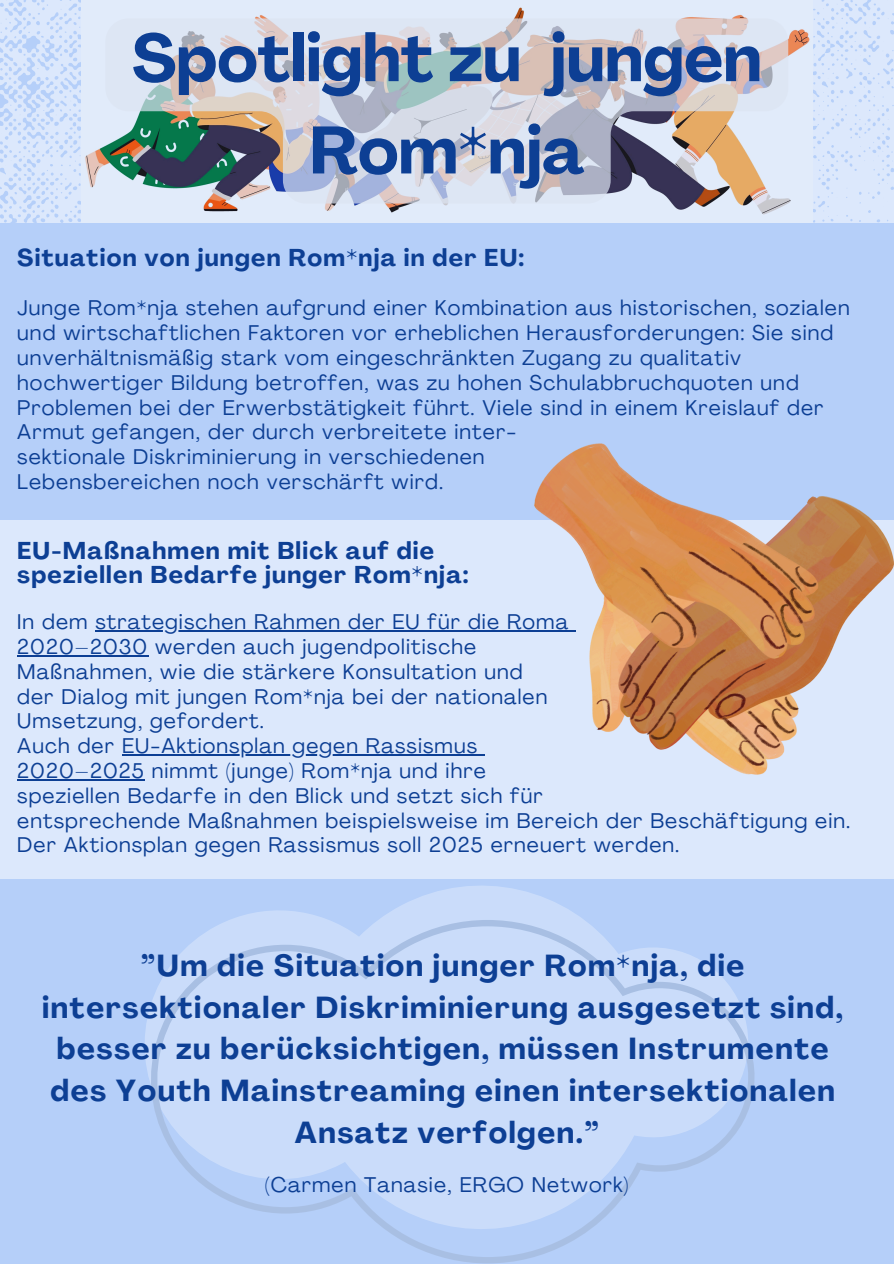
<style>
.page{position:relative;width:894px;height:1264px;background:#fff}
.page>*{position:absolute;margin:0;border:0;box-sizing:border-box;transform-origin:0 0}
.t1{font:700 66px/92.2px "Agrandir";color:#0d3f94;text-align:center}
.t2{font:700 30px/41.7px "Agrandir";letter-spacing:.05em;color:#0d3f94;text-align:center}
.t3{font:700 24px/24.8px "Agrandir";letter-spacing:.05em;color:#0d3f94}
.t4{font:21px/24.8px "Agrandir";letter-spacing:.05em;color:#0d3f94}
</style>
<div class="page">
<div style="left:0;top:0;width:893px;height:1263px;background:#b5cff9"></div>
<div style="left:0;top:520px;width:893px;height:358px;background:#dce8fc"></div>
<img style="left:534px;top:443px;width:359px;height:331px">
<svg style="left:0;top:0;width:893px;height:223px;background:#d7e4fb"></svg>
<svg style="left:233px;top:886px;width:349px;height:33px"></svg>
<svg style="left:145px;top:919px;width:609px;height:344px;fill:#cadcfa"></svg>
<div style="left:81px;top:0;width:731px;height:223px;background:#e1ebfa"></div>
<hr style="left:95px;top:630px;width:474px;height:1px;background:#0d3f94">
<hr style="left:17px;top:655px;width:131px;height:1px;background:#0d3f94">
<hr style="left:122px;top:754px;width:356px;height:1px;background:#0d3f94">
<hr style="left:17px;top:779px;width:128px;height:1px;background:#0d3f94">
<svg style="left:105px;top:18px;width:683px;height:185px;background:#bfc0c7"></svg>
<p class="t1" style="left:132px;top:19px;width:631px">Spotlight zu jungen<br>Rom*nja</p>
<p class="t3" style="left:17px;top:247px;width:508px">Situation von jungen Rom*nja in der EU:</p>
<p class="t4" style="left:17px;top:298px;width:833px">Junge Rom*nja stehen aufgrund einer Kombination aus historischen, sozialen und wirtschaftlichen Faktoren vor erheblichen Herausforderungen: Sie sind unverhältnismäßig stark vom eingeschränkten Zugang zu qualitativ hochwertiger Bildung betroffen, was zu hohen Schulabbruchquoten und Problemen bei der Erwerbstätigkeit führt. Viele sind in einem Kreislauf der Armut gefangen, der durch verbreitete inter-</p>
<h1 class="t4" style="left:17px;top:446px;width:468px">sektionale Diskriminierung in verschiedenen</h1>
<h3 class="t4" style="left:17px;top:471px;width:427px">Lebensbereichen noch verschärft wird.</h3>
<p class="t3" style="left:17px;top:540px;width:452px">EU-Maßnahmen mit Blick auf die speziellen Bedarfe junger Rom*nja:</p>
<p class="t4" style="left:17px;top:612px;width:552px">In dem strategischen Rahmen der EU für die Roma</p>
<p class="t4" style="left:17px;top:636px;width:460px">2020–2030 werden auch jugendpolitische</p>
<p class="t4" style="left:17px;top:661px;width:506px">Maßnahmen, wie die stärkere Konsultation und</p>
<p class="t4" style="left:17px;top:686px;width:531px">der Dialog mit jungen Rom*nja bei der nationalen</p>
<h3 class="t4" style="left:17px;top:711px;width:248px">Umsetzung, gefordert.</h3>
<p class="t4" style="left:17px;top:735px;width:461px">Auch der EU-Aktionsplan gegen Rassismus</p>
<p class="t4" style="left:17px;top:760px;width:470px">2020–2025 nimmt (junge) Rom*nja und ihre</p>
<p class="t4" style="left:17px;top:785px;width:527px">speziellen Bedarfe in den Blick und setzt sich für</p>
<p class="t4" style="left:17px;top:810px;width:834px">entsprechende Maßnahmen beispielsweise im Bereich der Beschäftigung ein.</p>
<p class="t4" style="left:17px;top:834px;width:663px">Der Aktionsplan gegen Rassismus soll 2025 erneuert werden.</p>
<p class="t2" style="left:42px;top:947px;width:802px">”Um die Situation junger Rom*nja, die intersektionaler Diskriminierung ausgesetzt sind, besser zu berücksichtigen, müssen Instrumente des Youth Mainstreaming einen intersektionalen Ansatz verfolgen.”</p>
<p class="t4" style="left:265px;top:1174px;width:365px">(Carmen Tanasie, ERGO Network)</p>
</div>
